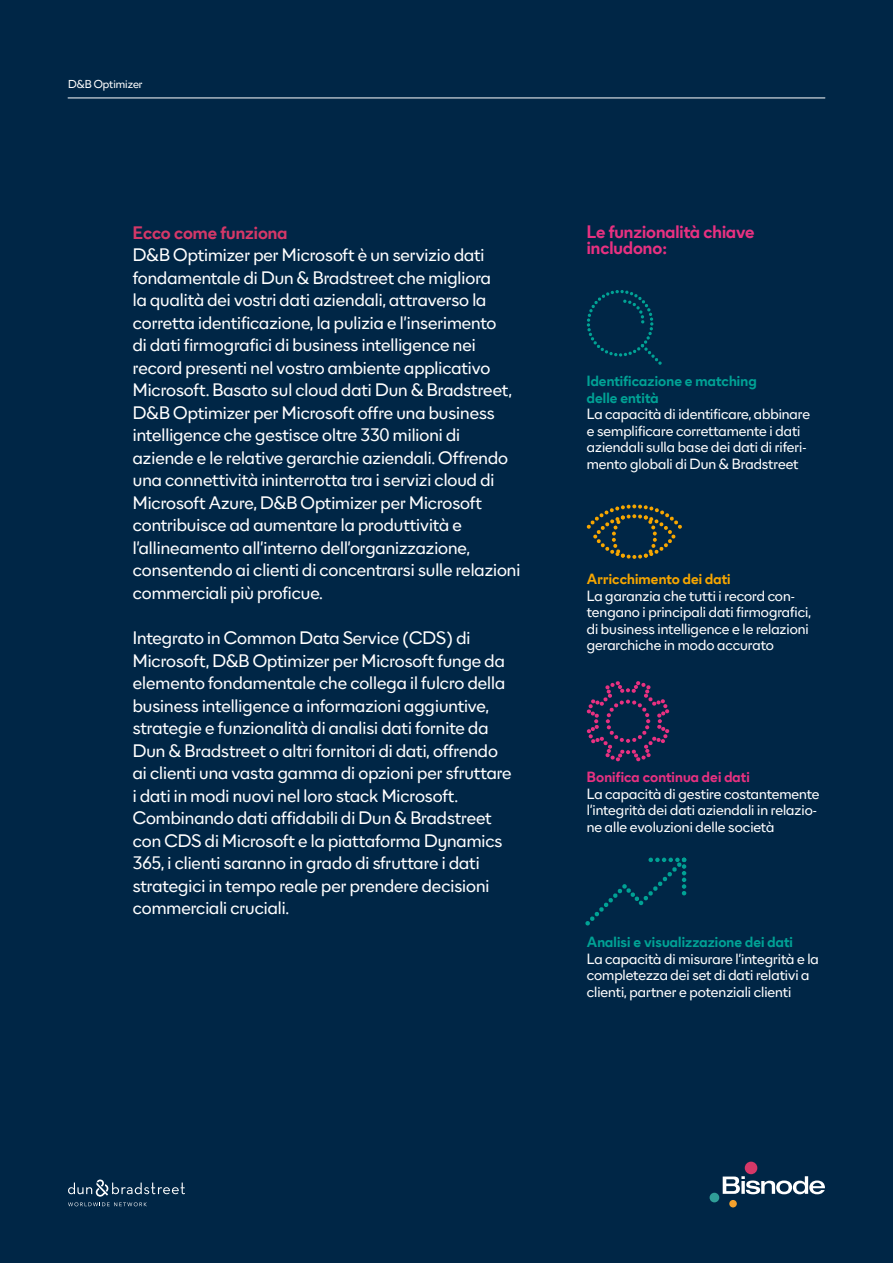
<style>
.page{position:relative;width:893px;height:1263px;background:#002646}
.page>*{position:absolute;margin:0;border:0;box-sizing:border-box;transform-origin:0 0}
.t1{font:16.5px/22.5px "Bisnode Sans";color:#fff}
.t2{font:700 16.5px/16.5px "Bisnode Sans";color:#e83181}
.t3{font:700 16.5px "Bisnode Sans";color:#d53868}
.t4{font:13.5px/16.5px "Bisnode Sans";color:#fff}
.t5{font:700 13.5px/16.5px "Bisnode Sans";letter-spacing:.01em;color:#00a295}
.t6{font:700 13.5px "Bisnode Sans";letter-spacing:.01em;color:#e83181}
.t7{font:700 13.5px "Bisnode Sans";letter-spacing:.01em;color:#f7a600}
.t8{font:10.5px "Bisnode Sans";color:#fff}
</style>
<div class="page">
<hr style="left:68px;top:98px;width:757px;height:1px;background:#fff">
<svg style="left:68px;top:1179px;width:117px;height:27px"></svg>
<svg style="left:723px;top:1176px;width:102px;height:18px"></svg>
<div style="left:745px;top:1161px;width:12px;height:13px;background:#d53868;border-radius:50%"></div>
<div style="left:710px;top:1193px;width:9px;height:9px;background:#309e98;border-radius:50%"></div>
<div style="left:729px;top:1200px;width:8px;height:7px;background:#f6a22d;border-radius:50%"></div>
<svg style="left:587px;top:290px;width:75px;height:75px"></svg>
<svg style="left:585px;top:858px;width:101px;height:67px"></svg>
<svg style="left:587px;top:681px;width:82px;height:80px"></svg>
<svg style="left:587px;top:504px;width:95px;height:55px"></svg>
<p class="t8" style="left:68px;top:77px;width:76px">D&amp;B Optimizer</p>
<p class="t3" style="left:133px;top:222px;width:156px">Ecco come funziona</p>
<p class="t1" style="left:133px;top:244px;width:389px">D&amp;B Optimizer per Microsoft è un servizio dati fondamentale di Dun &amp; Bradstreet che migliora<br>la qualità dei vostri dati aziendali, attraverso la corretta identificazione, la pulizia e l’inserimento<br>di dati firmografici di business intelligence nei record presenti nel vostro ambiente applicativo Microsoft. Basato sul cloud dati Dun &amp; Bradstreet, D&amp;B Optimizer per Microsoft offre una business intelligence che gestisce oltre 330 milioni di aziende e le relative gerarchie aziendali. Offrendo una connettività ininterrotta tra i servizi cloud di Microsoft Azure, D&amp;B Optimizer per Microsoft contribuisce ad aumentare la produttività e l’allineamento all’interno dell’organizzazione, consentendo ai clienti di concentrarsi sulle relazioni commerciali più proficue.</p>
<p class="t1" style="left:133px;top:626px;width:380px">Integrato in Common Data Service (CDS) di Microsoft, D&amp;B Optimizer per Microsoft funge da elemento fondamentale che collega il fulcro della business intelligence a informazioni aggiuntive, strategie e funzionalità di analisi dati fornite da Dun &amp; Bradstreet o altri fornitori di dati, offrendo ai clienti una vasta gamma di opzioni per sfruttare i dati in modi nuovi nel loro stack Microsoft.<br>Combinando dati affidabili di Dun &amp; Bradstreet con CDS di Microsoft e la piattaforma Dynamics 365, i clienti saranno in grado di sfruttare i dati strategici in tempo reale per prendere decisioni commerciali cruciali.</p>
<p class="t2" style="left:587px;top:223px;width:169px">Le funzionalità chiave includono:</p>
<p class="t5" style="left:587px;top:373px;width:171px">Identificazione e matching delle entità</p>
<p class="t4" style="left:587px;top:406px;width:225px">La capacità di identificare, abbinare e semplificare correttamente i dati aziendali sulla base dei dati di riferi&shy;mento globali di Dun &amp; Bradstreet</p>
<p class="t7" style="left:587px;top:570px;width:145px">Arricchimento dei dati</p>
<p class="t4" style="left:587px;top:587px;width:226px">La garanzia che tutti i record con&shy;tengano i principali dati firmografici, di business intelligence e le relazioni gerarchiche in modo accurato</p>
<p class="t6" style="left:587px;top:768px;width:164px">Bonifica continua dei dati</p>
<p class="t4" style="left:587px;top:785px;width:234px">La capacità di gestire costantemente l’integrità dei dati aziendali in relazio&shy;ne alle evoluzioni delle società</p>
<p class="t5" style="left:587px;top:934px;width:208px">Analisi e visualizzazione dei dati</p>
<p class="t4" style="left:587px;top:950px;width:234px">La capacità di misurare l’integrità e la completezza dei set di dati relativi a clienti, partner e potenziali clienti</p>
</div>
